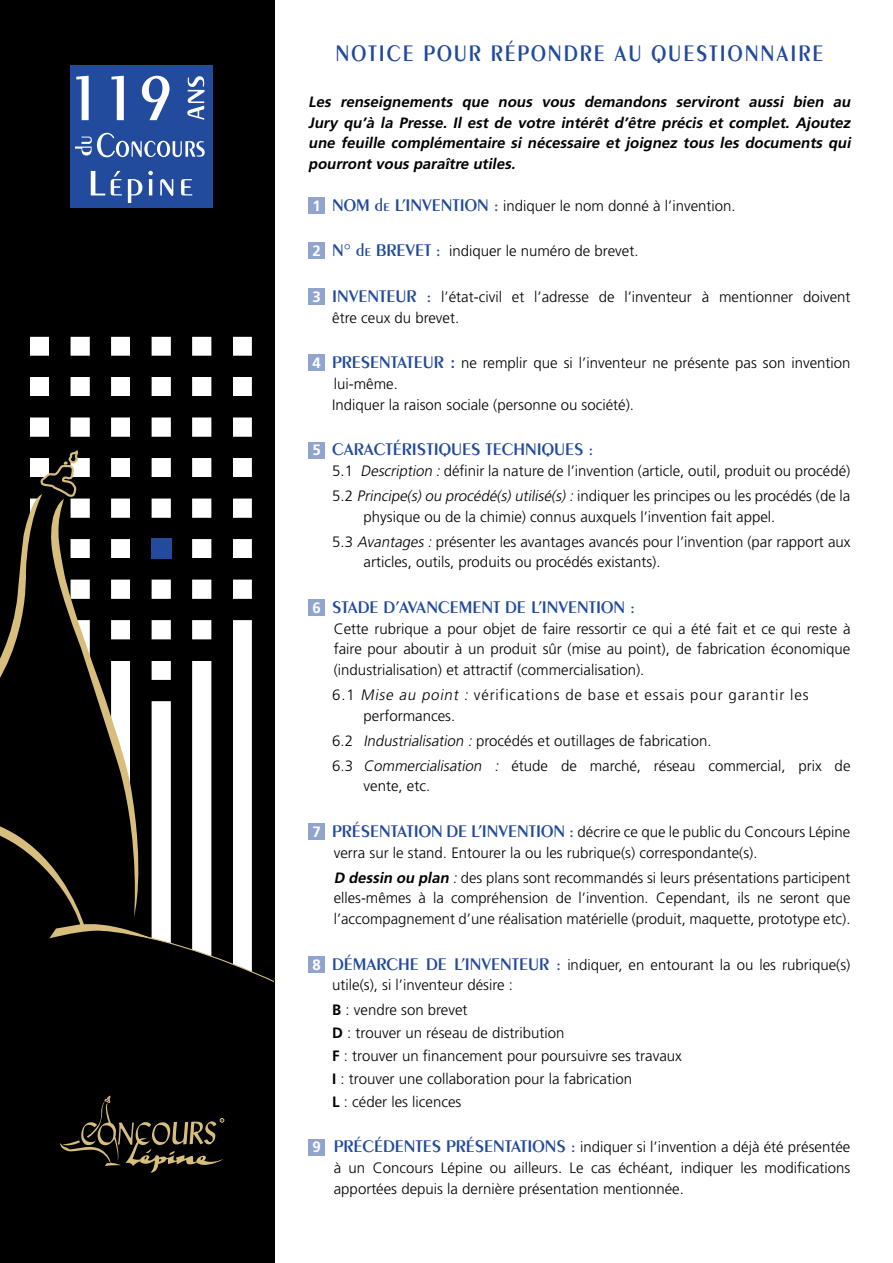
<style>
.page{position:relative;width:893px;height:1263px;background:#fff}
.page>*{position:absolute;margin:0;border:0;box-sizing:border-box;transform-origin:0 0}
.t1{font:600 24px "Peignot LT Std";letter-spacing:.09em;color:#224a9c;scale:.9 1}
.t2{font:600 18px "Peignot LT Std";color:#224a9c}
.t3{font:300 15px/20.7px "Frutiger";color:#000}
.t4{font:italic 700 15px/20.7px "Frutiger";color:#000;text-align:justify}
.t5{font:300 15px/20.7px "Frutiger";letter-spacing:.055em;color:#000}
.s1{font-weight:700;color:#fff}
.s2{font-family:"Peignot LT Std";font-weight:600;font-size:18px;color:#224a9c}
.s3{font-weight:700;color:#224a9c}
.s4{font-family:"Frutiger";font-weight:700;font-size:15px;color:#fff}
.s5{font-style:italic}
.s6{font-weight:700;font-style:italic}
.s7{font-weight:700}
</style>
<div class="page">
<div style="left:309px;top:197px;width:16px;height:16px;background:#90a4ce"></div>
<div style="left:309px;top:243px;width:16px;height:16px;background:#90a4ce"></div>
<div style="left:309px;top:288px;width:16px;height:17px;background:#90a4ce"></div>
<div style="left:309px;top:354px;width:16px;height:17px;background:#90a4ce"></div>
<div style="left:309px;top:442px;width:16px;height:16px;background:#90a4ce"></div>
<div style="left:309px;top:600px;width:16px;height:16px;background:#90a4ce"></div>
<div style="left:309px;top:824px;width:16px;height:16px;background:#90a4ce"></div>
<div style="left:309px;top:957px;width:16px;height:16px;background:#90a4ce"></div>
<div style="left:309px;top:1140px;width:16px;height:16px;background:#90a4ce"></div>
<div style="left:0;top:0;width:275px;height:1263px;background:#000"></div>
<svg style="left:0;top:336px;width:274px;height:646px"></svg>
<svg style="left:60px;top:1096px;width:164px;height:77px"></svg>
<div style="left:70px;top:65px;width:142px;height:143px;background:#224a9d"></div>
<svg style="left:187px;top:76px;width:18px;height:44px"></svg>
<svg style="left:75px;top:133px;width:130px;height:24px"></svg>
<svg style="left:91px;top:171px;width:14px;height:24px"></svg>
<svg style="left:111px;top:171px;width:11px;height:24px"></svg>
<svg style="left:128px;top:179px;width:14px;height:24px"></svg>
<hr style="left:149px;top:179px;width:3px;height:16px;background:#fff">
<svg style="left:148px;top:171px;width:5px;height:4px"></svg>
<svg style="left:160px;top:179px;width:13px;height:17px"></svg>
<svg style="left:181px;top:179px;width:11px;height:16px"></svg>
<svg style="left:76px;top:76px;width:13px;height:44px"></svg>
<svg style="left:111px;top:76px;width:13px;height:44px"></svg>
<svg style="left:142px;top:76px;width:27px;height:44px"></svg>
<h1 class="t1" style="left:336px;top:39px;width:543px">NOTICE POUR RÉPONDRE AU QUESTIONNAIRE</h1>
<p class="t4" style="left:308px;top:91px;width:547px">Les renseignements que nous vous demandons serviront aussi bien au Jury qu’à la Presse. Il est de votre intérêt d’être précis et complet. Ajoutez une feuille complémentaire si nécessaire et joignez tous les documents qui pourront vous paraître utiles.</p>
<p class="t3" style="left:312px;top:195px;width:425px"><span class="s1">1</span> <span class="s2">NOM de L’INVENTION :</span> indiquer le nom donné à l’invention.</p>
<p class="t3" style="left:312px;top:241px;width:328px"><span class="s1">2</span> <span class="s2">N° de BREVET :</span> indiquer le numéro de brevet.</p>
<p class="t3" style="left:332px;top:286px;width:520px;text-indent:-20px"><span class="s1">3</span> <span class="s2">INVENTEUR :</span> l’état-civil et l’adresse de l’inventeur à mentionner doivent être ceux du brevet.</p>
<p class="t3" style="left:332px;top:353px;width:520px;text-indent:-20px"><span class="s1">4</span> <span class="s2">PRESENTATEUR</span> <span class="s3">:</span> ne remplir que si l’inventeur ne présente pas son invention lui-même.<br>Indiquer la raison sociale (personne ou société).</p>
<p class="t2" style="left:312px;top:439px;width:282px"><span class="s4">5</span> CARACTÉRISTIQUES TECHNIQUES :</p>
<p class="t3" style="left:332px;top:458px;width:520px;line-height:24.9px">5.1 <span class="s5">Description :</span>définir la nature de l’invention (article, outil, produit ou procédé)<br>5.2 <span class="s5">Principe(s)ou procédé(s)utilisé(s):</span>indiquer les principes ou les procédés (de la</p>
<p class="t3" style="left:332px;top:504px;width:520px;line-height:24.9px;text-indent:31px">physique ou de la chimie) connus auxquels l’invention fait appel.<br>5.3 <span class="s5">Avantages :</span> présenter les avantages avancés pour l’invention (par rapport aux</p>
<p class="t3" style="left:364px;top:552px;width:299px">articles, outils, produits ou procédés existants).</p>
<p class="t2" style="left:312px;top:596px;width:324px"><span class="s4">6</span> STADE D’AVANCEMENT DE L’INVENTION :</p>
<p class="t3" style="left:334px;top:618px;width:518px;text-align:justify">Cette rubrique a pour objet de faire ressortir ce qui a été fait et ce qui reste à faire pour aboutir à un produit sûr (mise au point), de fabrication économique (industrialisation) et attractif (commercialisation).</p>
<p class="t5" style="left:364px;top:684px;width:446px;text-indent:-31px">6.1 <span class="s5">Mise au point :</span> vérifications de base et essais pour garantir les performances.</p>
<p class="t3" style="left:332px;top:728px;width:520px;line-height:24.9px">6.2 <span class="s5">Industrialisation :</span> procédés et outillages de fabrication.<br>6.3 <span class="s5">Commercialisation :</span> étude de marché, réseau commercial, prix de</p>
<p class="t3" style="left:364px;top:776px;width:68px">vente, etc.</p>
<p class="t3" style="left:334px;top:821px;width:518px;text-indent:-21px"><span class="s1">7</span> <span class="s2">PRÉSENTATION DE L’INVENTION :</span> décrire ce que le public du Concours Lépine verra sur le stand. Entourer la ou les rubrique(s) correspondante(s).</p>
<p class="t3" style="left:334px;top:867px;width:518px;text-align:justify"><span class="s6">D dessin ou plan</span> <span class="s5">:</span> des plans sont recommandés si leurs présentations participent elles-mêmes à la compréhension de l’invention. Cependant, ils ne seront que l’accompagnement d’une réalisation matérielle (produit, maquette, prototype etc).</p>
<p class="t3" style="left:332px;top:954px;width:520px;text-indent:-20px"><span class="s1">8</span> <span class="s2">DÉMARCHE DE L’INVENTEUR :</span> indiquer, en entourant la ou les rubrique(s) utile(s), si l’inventeur désire :</p>
<p class="t3" style="left:332px;top:999px;width:351px;line-height:22.8px"><span class="s7">B</span> : vendre son brevet<br><span class="s7">D</span> : trouver un réseau de distribution<br><span class="s7">F</span> : trouver un financement pour poursuivre ses travaux <span class="s7">I</span> : trouver une collaboration pour la fabrication<br><span class="s7">L</span> : céder les licences</p>
<p class="t3" style="left:334px;top:1137px;width:518px;text-align:justify;text-indent:-21px"><span class="s1">9</span> <span class="s2">PRÉCÉDENTES PRÉSENTATIONS :</span> indiquer si l’invention a déjà été présentée à un Concours Lépine ou ailleurs. Le cas échéant, indiquer les modifications apportées depuis la dernière présentation mentionnée.</p>
</div>
